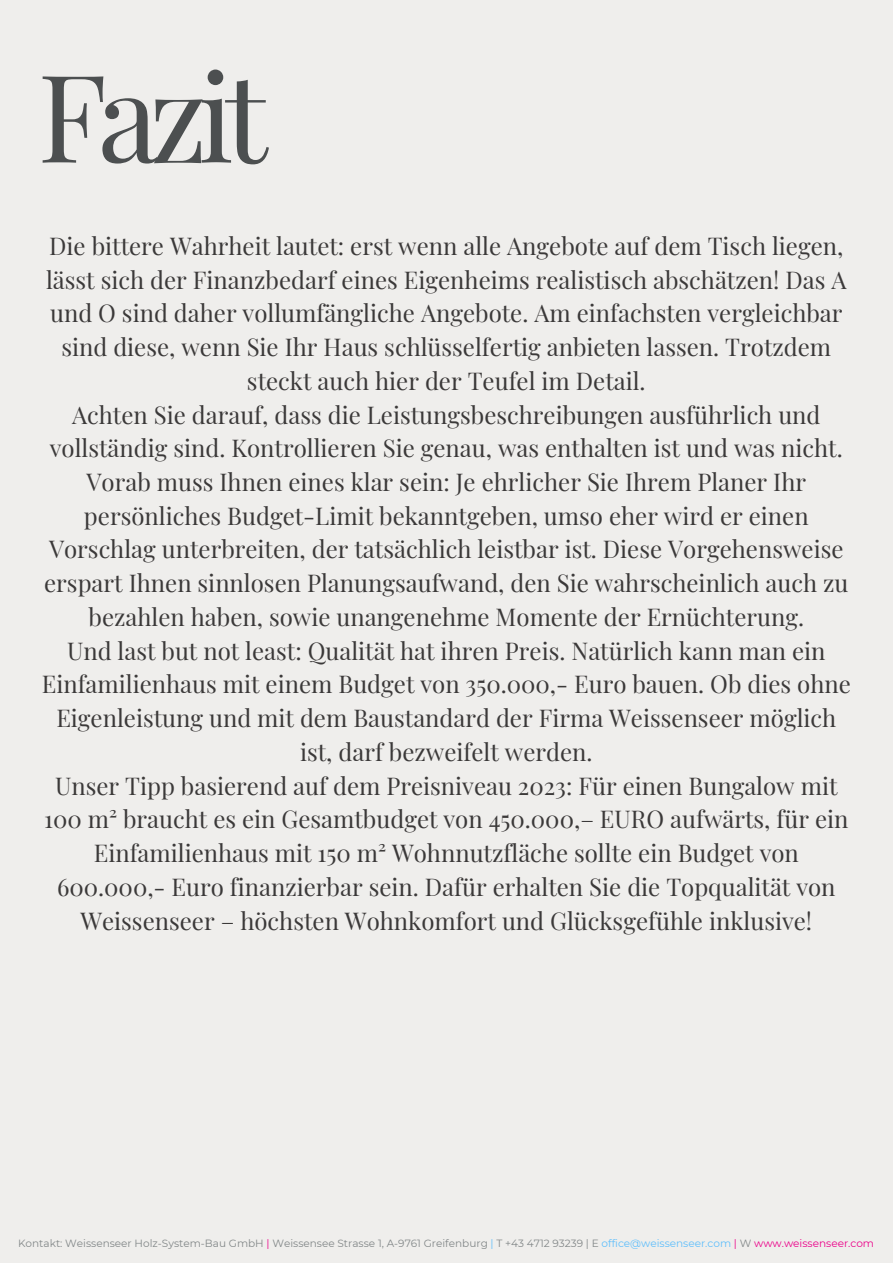
<style>
.page{position:relative;width:893px;height:1264px;background:#fff}
.page>*{position:absolute;margin:0;border:0;box-sizing:border-box;transform-origin:0 0}
.t1{font:121.8px "Playfair Display";letter-spacing:-.075em;color:#4c4f50}
.t2{font:24px/33.8px "Playfair Display";color:#3b3939;text-align:center}
.t3{font:10.5px "Montserrat";color:#828788}
.s1{color:#eb0089}
.s2{color:#5fbefb}
</style>
<div class="page">
<div style="left:0;top:0;width:892px;height:1262px;background:#efeeec"></div>
<p class="t1" style="left:37px;top:31px;width:232px">Fazit</p>
<p class="t2" style="left:46px;top:228px;width:801px">Die bittere Wahrheit lautet: erst wenn alle Angebote auf dem Tisch liegen, lässt sich der Finanzbedarf eines Eigenheims realistisch abschätzen! Das A und O sind daher vollumfängliche Angebote. Am einfachsten vergleichbar sind diese, wenn Sie Ihr Haus schlüsselfertig anbieten lassen. Trotzdem steckt auch hier der Teufel im Detail.</p>
<p class="t2" style="left:50px;top:396px;width:794px">Achten Sie darauf, dass die Leistungsbeschreibungen ausführlich und vollständig sind. Kontrollieren Sie genau, was enthalten ist und was nicht.</p>
<p class="t2" style="left:44px;top:464px;width:805px">Vorab muss Ihnen eines klar sein: Je ehrlicher Sie Ihrem Planer Ihr persönliches Budget-Limit bekanntgeben, umso eher wird er einen Vorschlag unterbreiten, der tatsächlich leistbar ist. Diese Vorgehensweise erspart Ihnen sinnlosen Planungsaufwand, den Sie wahrscheinlich auch zu bezahlen haben, sowie unangenehme Momente der Ernüchterung.</p>
<p class="t2" style="left:42px;top:633px;width:810px">Und last but not least: Qualität hat ihren Preis. Natürlich kann man ein Einfamilienhaus mit einem Budget von 350.000,- Euro bauen. Ob dies ohne Eigenleistung und mit dem Baustandard der Firma Weissenseer möglich ist, darf bezweifelt werden.</p>
<p class="t2" style="left:44px;top:767px;width:805px">Unser Tipp basierend auf dem Preisniveau 2023: Für einen Bungalow mit 100 m² braucht es ein Gesamtbudget von 450.000,– EURO aufwärts, für ein Einfamilienhaus mit 150 m² Wohnnutzfläche sollte ein Budget von 600.000,- Euro finanzierbar sein. Dafür erhalten Sie die Topqualität von Weissenseer – höchsten Wohnkomfort und Glücksgefühle inklusive!</p>
<p class="t3" style="left:18px;top:1236px;width:857px">Kontakt: Weissenseer Holz-System-Bau GmbH <span class="s1">|</span> Weissensee Strasse 1, A-9761 Greifenburg <span class="s2">|</span> T +43 4712 93239 | E <span class="s2">office@weissenseer.com</span> <span class="s1">|</span> W <span class="s1">www.weissenseer.com</span></p>
</div>
